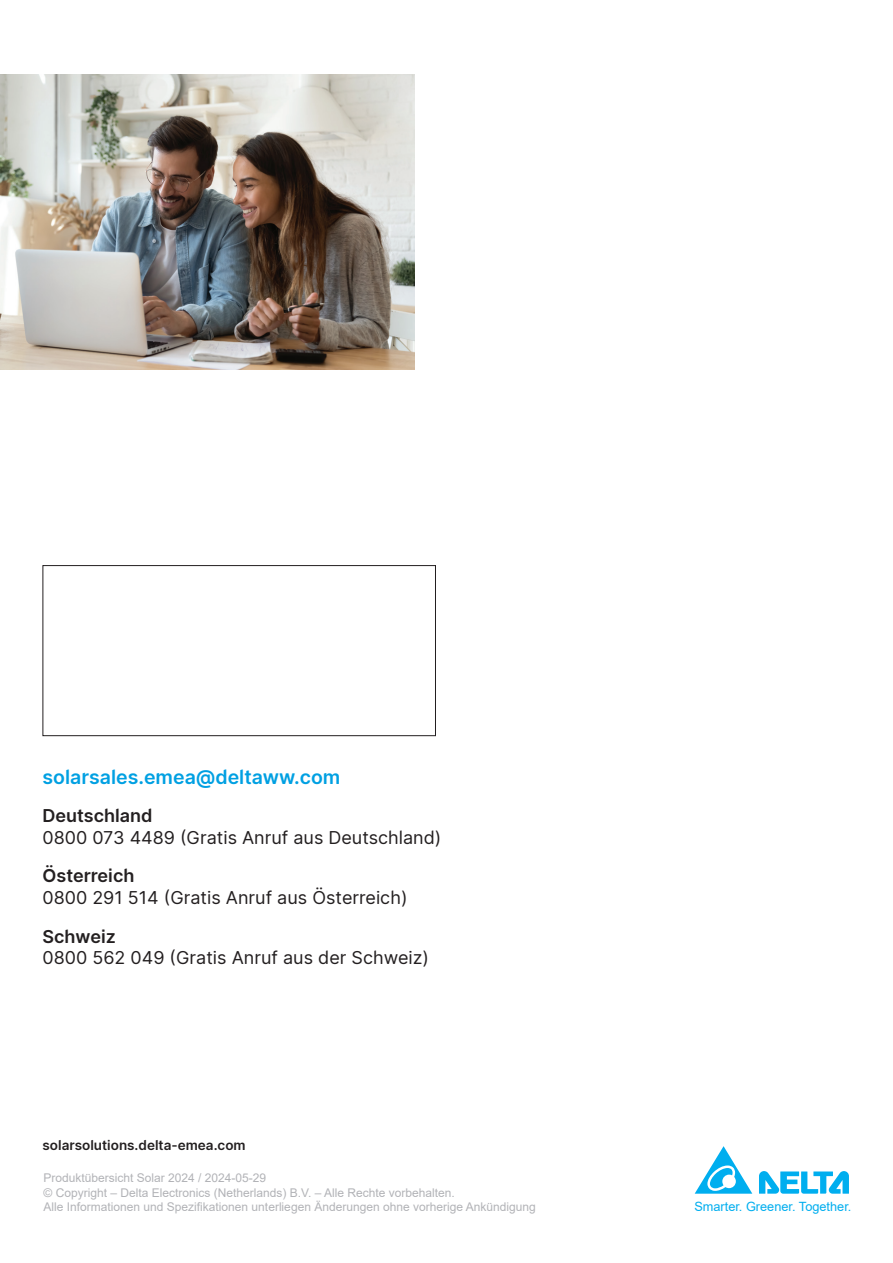
<style>
.page{position:relative;width:893px;height:1263px;background:#fff}
.page>*{position:absolute;margin:0;border:0;box-sizing:border-box;transform-origin:0 0}
.CD-Email_address-pf{font:600 19.5px "Delta Sans";color:#00a0e2}
.CD-Telephone_number-pf{font:18px "Delta Sans";color:#231f20}
.CD-Country_name-pf{font:600 18px "Delta Sans";color:#231f20}
.CD-Website_address-pf{font:600 13.5px "Delta Sans";color:#231f20}
.ST-Slogan_L-pf{font:12.75px "Arial";color:#00aeef}
.DO-Disclaimer-pf{font:12px "Arial";color:#b2b3b7}
</style>
<div class="page">
<img style="left:0;top:75px;width:415px;height:294px">
<div style="left:43px;top:565px;width:393px;height:171px;border:1px solid #231f20"></div>
<svg style="left:759px;top:1171px;width:90px;height:23px"></svg>
<svg style="left:695px;top:1146px;width:57px;height:48px"></svg>
<p class="CD-Email_address-pf" style="left:43px;top:762px;width:299px">solarsales.emea@deltaww.com</p>
<p class="CD-Country_name-pf" style="left:43px;top:802px;width:112px">Deutschland</p>
<p class="CD-Telephone_number-pf" style="left:43px;top:824px;width:400px">0800 073 4489 (Gratis Anruf aus Deutschland)</p>
<p class="CD-Country_name-pf" style="left:43px;top:862px;width:93px">Österreich</p>
<p class="CD-Telephone_number-pf" style="left:43px;top:884px;width:366px">0800 291 514 (Gratis Anruf aus Österreich)</p>
<p class="CD-Country_name-pf" style="left:43px;top:922px;width:75px">Schweiz</p>
<p class="CD-Telephone_number-pf" style="left:43px;top:945px;width:388px">0800 562 049 (Gratis Anruf aus der Schweiz)</p>
<p class="CD-Website_address-pf" style="left:43px;top:1134px;width:205px">solarsolutions.delta-emea.com</p>
<p class="DO-Disclaimer-pf" style="left:44px;top:1170px;width:224px">Produktübersicht Solar 2024 / 2024-05-29</p>
<p class="DO-Disclaimer-pf" style="left:44px;top:1184px;width:413px">© Copyright – Delta Electronics (Netherlands) B.V. – Alle Rechte vorbehalten.</p>
<p class="DO-Disclaimer-pf" style="left:44px;top:1198px;width:494px">Alle Informationen und Spezifikationen unterliegen Änderungen ohne vorherige Ankündigung</p>
<p class="ST-Slogan_L-pf" style="left:694px;top:1198px;width:159px">Smarter. Greener. Together.</p>
</div>
